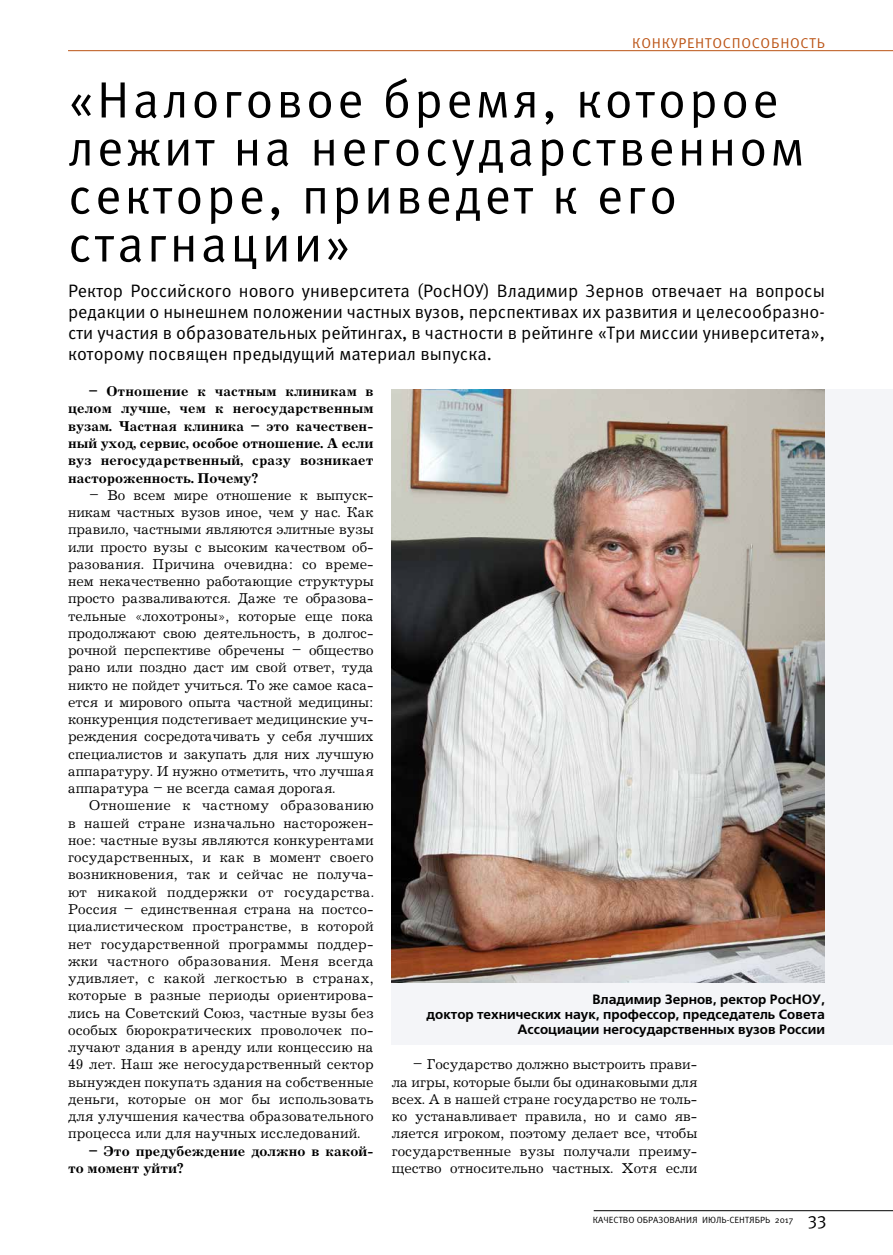
<style>
.page{position:relative;width:893px;height:1255px;background:#fff}
.page>*{position:absolute;margin:0;border:0;box-sizing:border-box;transform-origin:0 0}
.t1{font:51px/48px "Meta Pro";letter-spacing:.06em;color:#000}
.t2{font:18px/21px "Meta Pro";color:#000;text-align:justify}
.t3{font:14.7px/17.2px "Journal C";color:#000;text-align:justify}
.t4{font:700 14.7px/17.2px "Journal C";color:#000;text-align:justify}
.t5{font:14.25px "Meta Pro";letter-spacing:.05em;color:#bb5314}
.t6{font:700 13.5px/15px "Free Set C";color:#000;text-align:right}
.t7{font:9px "Meta Pro";color:#000}
</style>
<div class="page">
<hr style="left:68px;top:50px;width:825px;height:1px;background:#bb5314">
<hr style="left:594px;top:1210px;width:299px;height:1px;background:#000">
<div style="left:392px;top:389px;width:501px;height:656px;background:#f4f5f8"></div>
<img style="left:392px;top:389px;width:433px;height:593px">
<p class="t5" style="left:632px;top:34px;width:194px">КОНКУРЕНТОСПОСОБНОСТЬ</p>
<h1 class="t1" style="left:68px;top:77px;width:738px">«Налоговое бремя, которое лежит на негосударственном секторе, приведет к его стагнации»</h1>
<p class="t2" style="left:68px;top:281px;width:758px">Ректор Российского нового университета (РосНОУ) Владимир Зернов отвечает на вопросы редакции о нынешнем положении частных вузов, перспективах их развития и целесообразно&shy;сти участия в образовательных рейтингах, в частности в рейтинге «Три миссии университета», которому посвящен предыдущий материал выпуска.</p>
<p class="t4" style="left:68px;top:383px;width:307px;text-indent:21px">– Отношение к частным клиникам в целом лучше, чем к негосударственным вузам. Частная клиника – это качествен&shy;ный уход, сервис, особое отношение. А если вуз негосударственный, сразу возникает настороженность. Почему?</p>
<p class="t3" style="left:68px;top:487px;width:307px;text-indent:21px">– Во всем мире отношение к выпуск&shy;никам частных вузов иное, чем у нас. Как правило, частными являются элитные вузы или просто вузы с высоким качеством об&shy;разования. Причина очевидна: со време&shy;нем некачественно работающие структуры просто разваливаются. Даже те образова&shy;тельные «лохотроны», которые еще пока продолжают свою деятельность, в долгос&shy;рочной перспективе обречены – общество рано или поздно даст им свой ответ, туда никто не пойдет учиться. То же самое каса&shy;ется и мирового опыта частной медицины: конкуренция подстегивает медицинские уч&shy;реждения сосредотачивать у себя лучших специалистов и закупать для них лучшую аппаратуру. И нужно отметить, что лучшая аппаратура – не всегда самая дорогая.</p>
<p class="t3" style="left:68px;top:797px;width:307px;text-indent:21px">Отношение к частному образованию в нашей стране изначально насторожен&shy;ное: частные вузы являются конкурентами государственных, и как в момент своего возникновения, так и сейчас не получа&shy;ют никакой поддержки от государства.<br>Россия – единственная страна на постсо&shy;циалистическом пространстве, в которой нет государственной программы поддер&shy;жки частного образования. Меня всегда удивляет, с какой легкостью в странах, которые в разные периоды ориентирова&shy;лись на Советский Союз, частные вузы без особых бюрократических проволочек по&shy;лучают здания в аренду или концессию на 49 лет. Наш же негосударственный сектор вынужден покупать здания на собственные деньги, которые он мог бы использовать для улучшения качества образовательного процесса или для научных исследований.</p>
<p class="t4" style="left:68px;top:1142px;width:307px;text-indent:21px">– Это предубеждение должно в какой&shy;то момент уйти?</p>
<p class="t6" style="left:427px;top:991px;width:400px">Владимир Зернов, ректор РосНОУ,<br>доктор технических наук, профессор, председатель Совета<br>Ассоциации негосударственных вузов России</p>
<p class="t3" style="left:392px;top:1056px;width:307px;text-indent:21px">– Государство должно выстроить прави&shy;ла игры, которые были бы одинаковыми для всех. А в нашей стране государство не толь&shy;ко устанавливает правила, но и само яв&shy;ляется игроком, поэтому делает все, чтобы государственные вузы получали преиму&shy;щество относительно частных. Хотя если</p>
<p class="t7" style="left:593px;top:1213px;width:202px">КАЧЕСТВО ОБРАЗОВАНИЯ ИЮЛЬ-СЕНТЯБРЬ 2017</p>
<p class="t2" style="left:808px;top:1211px;width:20px">33</p>
</div>
